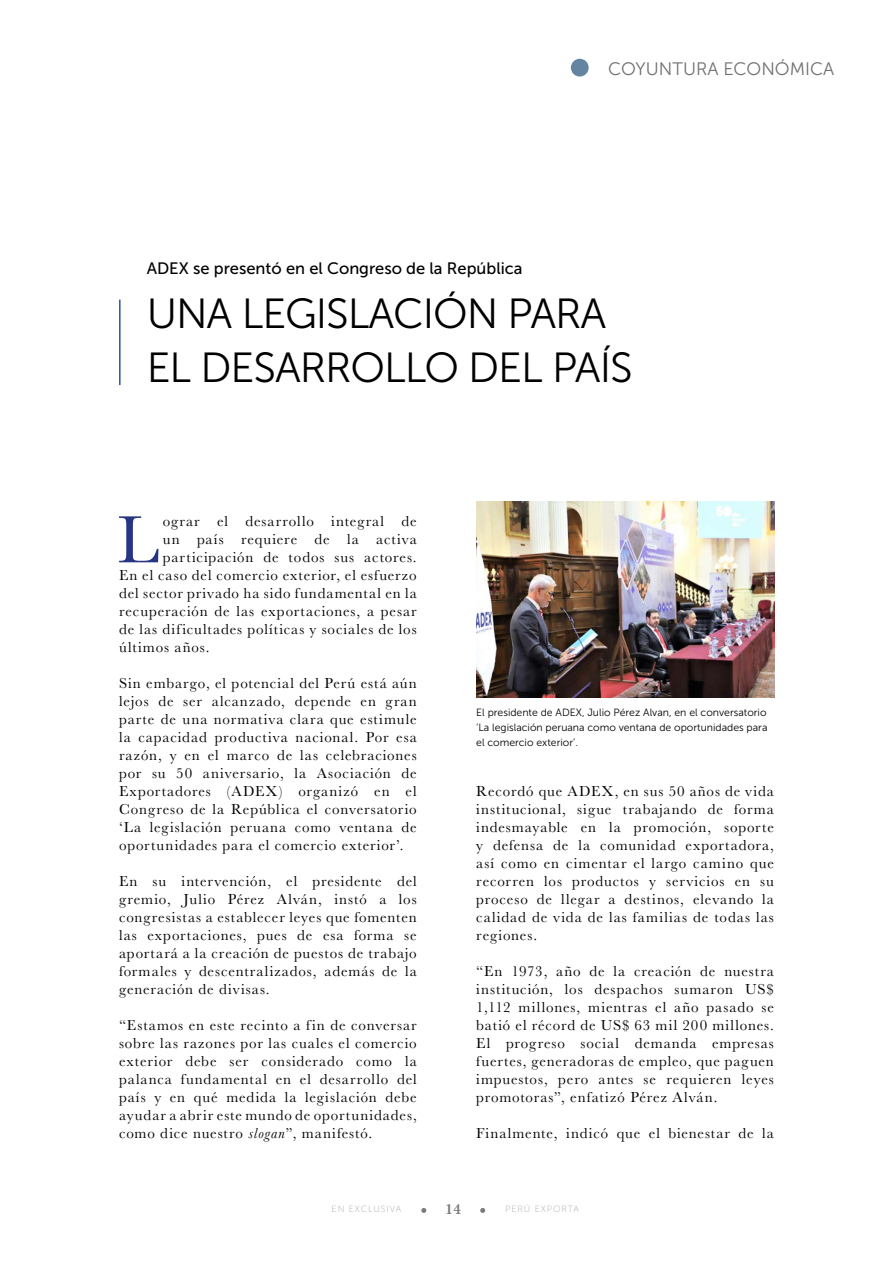
<style>
.page{position:relative;width:893px;height:1263px;background:#fff}
.page>*{position:absolute;margin:0;border:0;box-sizing:border-box;transform-origin:0 0}
.t1{font:69.3px "Baskerville";color:#283583}
.t2{font:42px/54px "Museo Sans 300";letter-spacing:-.025em;color:#000}
.t3{font:18px "Museo Sans 300";color:#706f6f}
.t4{font:16.5px "Museo Sans 500";color:#000}
.t5{font:15px/18px "Baskerville";letter-spacing:.06em;color:#000;text-align:justify}
.t6{font:600 15px "Baskerville";color:#7c7b7b}
.t7{font:10.5px/15px "Museo Sans 300";color:#000;text-align:justify}
.t8{font:9px "Museo Sans 100";letter-spacing:.1em;color:#a8a8a7}
.s1{font-style:italic}
</style>
<div class="page">
<svg style="left:421px;top:1208px;width:5px;height:5px"></svg>
<svg style="left:480px;top:1208px;width:5px;height:5px"></svg>
<div style="left:571px;top:59px;width:18px;height:18px;background:#6385a1;border-radius:50%"></div>
<hr style="left:119px;top:300px;width:2px;height:85px;background:#2f52a0">
<img style="left:476px;top:501px;width:299px;height:197px">
<p class="t3" style="left:608px;top:59px;width:228px">COYUNTURA ECONÓMICA</p>
<p class="t4" style="left:147px;top:259px;width:377px">ADEX se presentó en el Congreso de la República</p>
<h2 class="t2" style="left:147px;top:287px;width:488px">UNA LEGISLACIÓN PARA<br>EL DESARROLLO DEL PAÍS</h2>
<h1 class="t1" style="left:117px;top:496px;width:43px">L</h1>
<p class="t5" style="left:163px;top:513px;width:255px">ograr el desarrollo integral de</p>
<p class="t5" style="left:163px;top:531px;width:255px">un país requiere de la activa</p>
<p class="t5" style="left:163px;top:549px;width:255px">participación de todos sus actores.</p>
<p class="t5" style="left:119px;top:567px;width:299px">En el caso del comercio exterior, el esfuerzo</p>
<p class="t5" style="left:119px;top:585px;width:299px">del sector privado ha sido fundamental en la</p>
<p class="t5" style="left:119px;top:603px;width:299px">recuperación de las exportaciones, a pesar</p>
<p class="t5" style="left:119px;top:621px;width:299px">de las dificultades políticas y sociales de los</p>
<p class="t5" style="left:119px;top:639px;width:92px">últimos años.</p>
<p class="t5" style="left:119px;top:675px;width:299px">Sin embargo, el potencial del Perú está aún lejos de ser alcanzado, depende en gran parte de una normativa clara que estimule la capacidad productiva nacional. Por esa razón, y en el marco de las celebraciones por su 50 aniversario, la Asociación de Exportadores (ADEX) organizó en el Congreso de la República el conversatorio ‘La legislación peruana como ventana de oportunidades para el comercio exterior’.</p>
<p class="t5" style="left:119px;top:873px;width:299px">En su intervención, el presidente del gremio, Julio Pérez Alván, instó a los congresistas a establecer leyes que fomenten las exportaciones, pues de esa forma se aportará a la creación de puestos de trabajo formales y descentralizados, además de la generación de divisas.</p>
<p class="t5" style="left:119px;top:1017px;width:299px">“Estamos en este recinto a fin de conversar sobre las razones por las cuales el comercio exterior debe ser considerado como la palanca fundamental en el desarrollo del país y en qué medida la legislación debe ayudar a abrir este mundo de oportunidades, como dice nuestro <span class="s1">slogan</span>”, manifestó.</p>
<p class="t7" style="left:476px;top:704px;width:293px">El presidente de ADEX, Julio Pérez Alvan, en el conversatorio ‘La legislación peruana como ventana de oportunidades para el comercio exterior’.</p>
<p class="t5" style="left:476px;top:783px;width:299px">Recordó que ADEX, en sus 50 años de vida institucional, sigue trabajando de forma indesmayable en la promoción, soporte y defensa de la comunidad exportadora, así como en cimentar el largo camino que recorren los productos y servicios en su proceso de llegar a destinos, elevando la calidad de vida de las familias de todas las regiones.</p>
<p class="t5" style="left:476px;top:963px;width:299px">“En 1973, año de la creación de nuestra institución, los despachos sumaron US$ 1,112 millones, mientras el año pasado se batió el récord de US$ 63 mil 200 millones.<br>El progreso social demanda empresas fuertes, generadoras de empleo, que paguen impuestos, pero antes se requieren leyes promotoras”, enfatizó Pérez Alván.</p>
<p class="t5" style="left:476px;top:1125px;width:299px">Finalmente, indicó que el bienestar de la</p>
<p class="t8" style="left:332px;top:1204px;width:71px">EN EXCLUSIVA</p>
<p class="t6" style="left:445px;top:1199px;width:17px">14</p>
<p class="t8" style="left:505px;top:1204px;width:75px">PERÚ EXPORTA</p>
</div>
